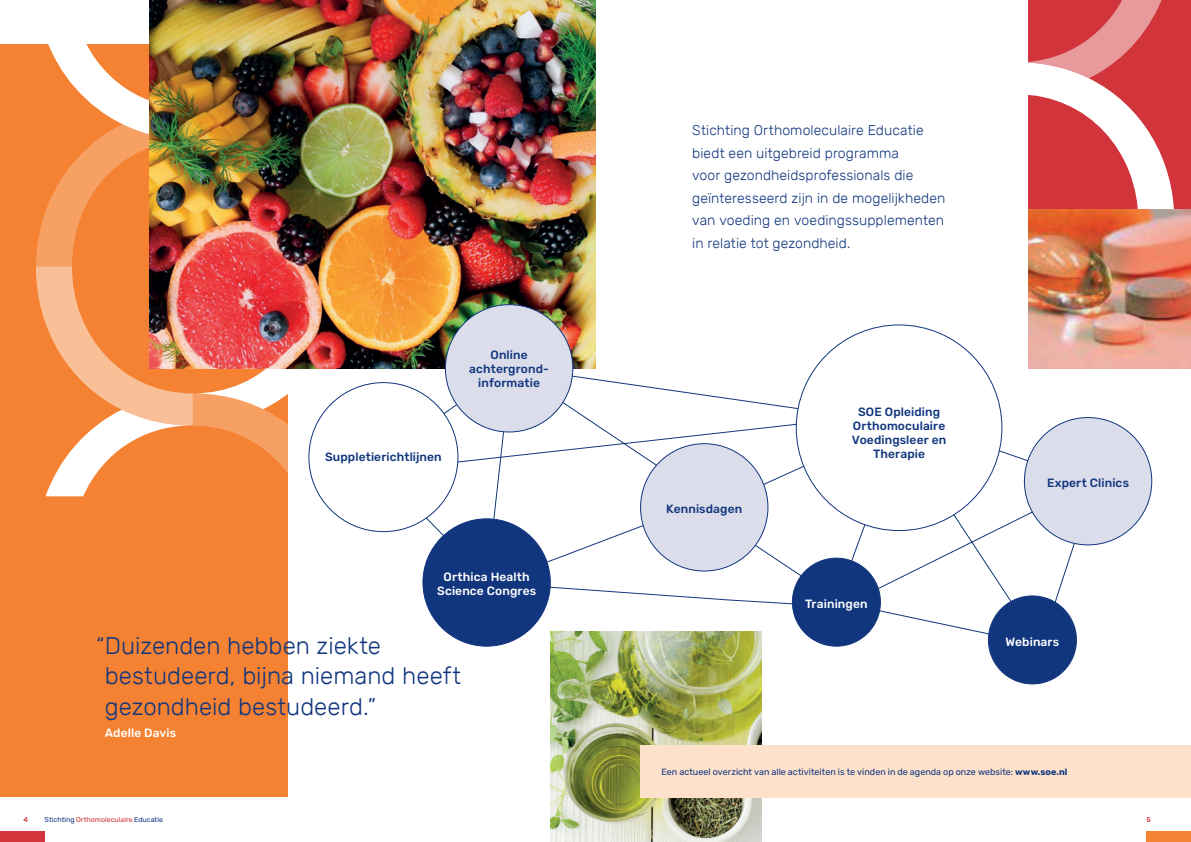
<style>
.page{position:relative;width:1191px;height:842px;background:#fff}
.page>*{position:absolute;margin:0;border:0;box-sizing:border-box;transform-origin:0 0}
.t1{font:300 24px/30.1px "Rubik";color:#11367e}
.t2{font:300 14px/22.6px "Rubik";letter-spacing:.005em;color:#11367e}
.t3{font:500 12px/14px "Rubik";letter-spacing:.01em;color:#11367e;text-align:center}
.t4{font:500 12px/14px "Rubik";letter-spacing:.01em;color:#fff;text-align:center}
.t5{font:9px "Rubik";color:#11367e}
.t6{font:7px "Rubik";color:#11367e}
.t7{font:500 7px "Rubik";color:#d1343b}
.s1{font-weight:700}
.s2{color:#d1343b}
</style>
<div class="page">
<div style="left:0;top:831px;width:45px;height:11px;background:#d1343b"></div>
<div style="left:1146px;top:831px;width:45px;height:11px;background:#f48232"></div>
<svg style="left:382px;top:365px;width:714px;height:284px"></svg>
<div style="left:1028px;top:0;width:163px;height:210px;background:#d1343b"></div>
<svg style="left:1028px;top:0;width:146px;height:209px"></svg>
<img style="left:1028px;top:209px;width:163px;height:159px">
<div style="left:988px;top:596px;width:88px;height:88px;background:#11367e;border-radius:50%"></div>
<div style="left:1024px;top:417px;width:127px;height:128px;background:#dcddeb;border-radius:50%"></div>
<div style="left:792px;top:558px;width:88px;height:88px;background:#11367e;border-radius:50%"></div>
<div style="left:309px;top:383px;width:149px;height:149px;background:#fff;border-radius:50%"></div>
<div style="left:796px;top:325px;width:206px;height:205px;background:#fff;border-radius:50%"></div>
<div style="left:0;top:45px;width:287px;height:752px;background:#f48232"></div>
<svg style="left:36px;top:45px;width:251px;height:451px"></svg>
<img style="left:150px;top:0;width:445px;height:368px">
<img style="left:551px;top:631px;width:210px;height:211px">
<div style="left:640px;top:745px;width:551px;height:52px;background:#fee1cb"></div>
<div style="left:445px;top:305px;width:128px;height:127px;background:#dcddeb;border-radius:50%"></div>
<div style="left:423px;top:519px;width:127px;height:127px;background:#11367e;border-radius:50%"></div>
<div style="left:640px;top:444px;width:128px;height:127px;background:#dcddeb;border-radius:50%"></div>
<p class="t3" style="left:325px;top:450px;width:118px">Suppletierichtlijnen</p>
<p class="t3" style="left:469px;top:348px;width:81px">Online achtergrond&shy;informatie</p>
<p class="t4" style="left:437px;top:570px;width:100px">Orthica Health<br>Science Congres</p>
<h1 class="t1" style="left:105px;top:632px;width:358px;text-indent:-9px">“Duizenden hebben ziekte bestudeerd, bijna niemand heeft gezondheid bestudeerd.”</h1>
<p class="t4" style="left:105px;top:726px;width:73px">Adelle Davis</p>
<p class="t2" style="left:692px;top:119px;width:255px">Stichting Orthomoleculaire Educatie biedt een uitgebreid programma<br>voor gezondheidsprofessionals die geïnteresseerd zijn in de mogelijkheden van voeding en voedingssupplementen in relatie tot gezondheid.</p>
<p class="t3" style="left:666px;top:502px;width:77px">Kennisdagen</p>
<p class="t3" style="left:852px;top:405px;width:96px">SOE Opleiding<br>Orthomoculaire<br>Voedingsleer en<br>Therapie</p>
<p class="t4" style="left:805px;top:597px;width:64px">Trainingen</p>
<p class="t3" style="left:1047px;top:476px;width:83px">Expert Clinics</p>
<p class="t4" style="left:1005px;top:635px;width:55px">Webinars</p>
<p class="t5" style="left:661px;top:766px;width:407px">Een actueel overzicht van alle activiteiten is te vinden in de agenda op onze website: <span class="s1">www.soe.nl</span></p>
<p class="t7" style="left:23px;top:815px;width:6px">4</p>
<p class="t6" style="left:45px;top:815px;width:120px">Stichting <span class="s2">Orthomoleculaire</span> Educatie</p>
<p class="t7" style="left:1146px;top:815px;width:6px">5</p>
</div>
